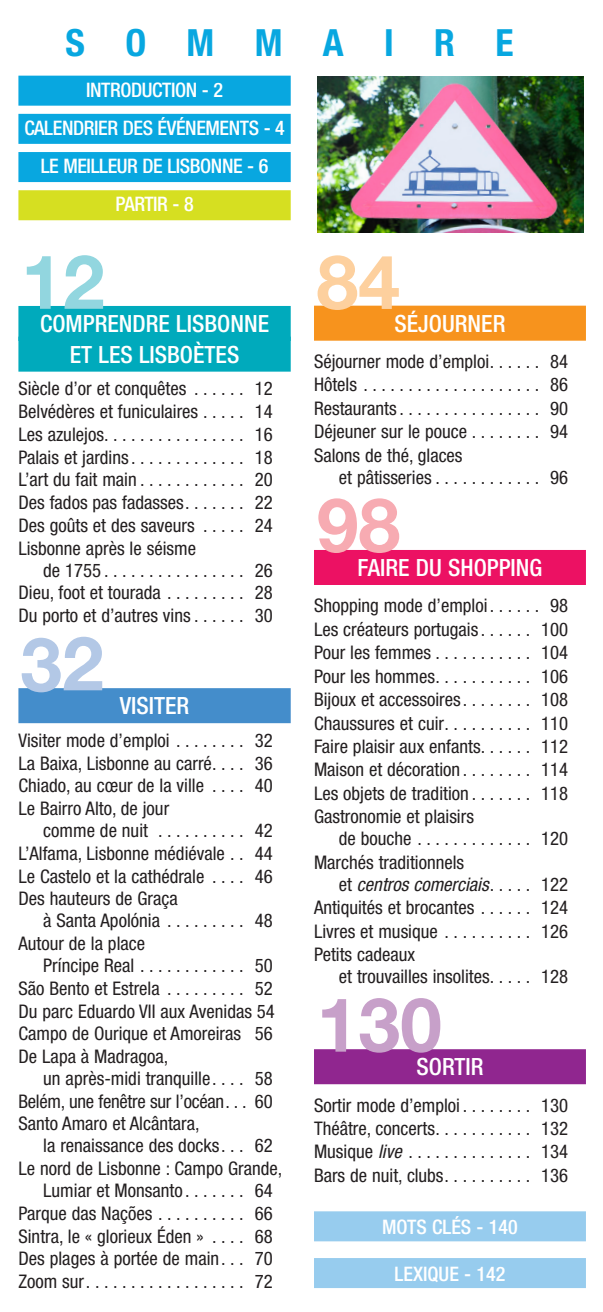
<style>
.page{position:relative;width:603px;height:1312px;background:#fff}
.page>*{position:absolute;margin:0;border:0;box-sizing:border-box;transform-origin:0 0}
.FOLIO{font:700 75px "Helvetica Neue";color:#c7a0c9}
.FOLIO-2{font:700 75px "Helvetica Neue";color:#92d6df}
.FOLIO-3{font:700 75px "Helvetica Neue";color:#b3c8e6}
.FOLIO-4{font:700 75px "Helvetica Neue";color:#fdd09e}
.FOLIO-5{font:700 75px "Helvetica Neue";color:#f7abb2}
._00_TITRE_SOMMAIRE{font:700 condensed 37.5px "Helvetica Neue";letter-spacing:1.075em;color:#08a7e0}
._04__SOMMAIRE_COMPRE{font:500 condensed 23.75px "Helvetica Neue";color:#fff}
._07__SOMMAIRE_SHOPPI{font:500 condensed 23.75px "Helvetica Neue";color:#fff}
._06__SOMMAIRE_SÉJOUR{font:500 condensed 23.75px "Helvetica Neue";color:#fff}
._05__SOMMAIRE_VISITE{font:500 condensed 23.75px "Helvetica Neue";color:#fff}
._08__SOMMAIRE_SORTIR{font:500 condensed 23.75px "Helvetica Neue";color:#fff}
._02__SOMMAIRE_INTROD{font:500 condensed 20px "Helvetica Neue";letter-spacing:-.02em;color:#fff}
._09__SOMMAIRE_MC{font:500 condensed 20px "Helvetica Neue";color:#fff}
._03__SOMMAIRE_PARTIR{font:500 condensed 20px "Helvetica Neue";letter-spacing:-.02em;color:#fff}
._01__TEXTE_SOMMAIRE{font:condensed 18.75px/22px "Helvetica Neue";color:#231f20}
.s1{font-style:italic}
</style>
<div class="page">
<div style="left:314px;top:305px;width:271px;height:35px;background:#f7931d"></div>
<div style="left:314px;top:550px;width:271px;height:35px;background:#ec1163"></div>
<div style="left:314px;top:1048px;width:271px;height:35px;background:#90268f"></div>
<div style="left:314px;top:1210px;width:271px;height:30px;background:#97ccee"></div>
<div style="left:314px;top:1257px;width:271px;height:30px;background:#97ccee"></div>
<img style="left:317px;top:76px;width:266px;height:156px">
<div style="left:18px;top:76px;width:272px;height:30px;background:#08a7e0"></div>
<div style="left:18px;top:114px;width:272px;height:30px;background:#08a7e0"></div>
<div style="left:18px;top:152px;width:272px;height:30px;background:#08a7e0"></div>
<div style="left:18px;top:190px;width:272px;height:30px;background:#d6df21"></div>
<div style="left:18px;top:306px;width:272px;height:35px;background:#00aabc"></div>
<div style="left:18px;top:336px;width:272px;height:35px;background:#00aabc"></div>
<div style="left:18px;top:688px;width:272px;height:35px;background:#448dcb"></div>
<p class="_00_TITRE_SOMMAIRE" style="left:65px;top:20px;width:449px">SOMMAIRE</p>
<p class="_02__SOMMAIRE_INTROD" style="left:86px;top:78px;width:138px">INTRODUCTION - 2</p>
<p class="_02__SOMMAIRE_INTROD" style="left:24px;top:116px;width:262px">CALENDRIER DES ÉVÉNEMENTS - 4</p>
<p class="_02__SOMMAIRE_INTROD" style="left:41px;top:154px;width:229px">LE MEILLEUR DE LISBONNE - 6</p>
<p class="_03__SOMMAIRE_PARTIR" style="left:115px;top:192px;width:80px">PARTIR - 8</p>
<p class="FOLIO-2" style="left:21px;top:235px;width:85px">12</p>
<p class="_04__SOMMAIRE_COMPRE" style="left:40px;top:309px;width:230px">COMPRENDRE LISBONNE</p>
<p class="_04__SOMMAIRE_COMPRE" style="left:70px;top:340px;width:171px">ET LES LISBOÈTES</p>
<p class="_01__TEXTE_SOMMAIRE" style="left:18px;top:377px;width:256px">Siècle d’or et conquêtes . . . . . . 12</p>
<p class="_01__TEXTE_SOMMAIRE" style="left:18px;top:400px;width:256px">Belvédères et funiculaires . . . . . 14</p>
<p class="_01__TEXTE_SOMMAIRE" style="left:18px;top:423px;width:256px">Les azulejos . . . . . . . . . . . . . . . . 16</p>
<p class="_01__TEXTE_SOMMAIRE" style="left:18px;top:446px;width:256px">Palais et jardins . . . . . . . . . . . . . 18</p>
<p class="_01__TEXTE_SOMMAIRE" style="left:18px;top:468px;width:256px">L’art du fait main . . . . . . . . . . . . 20</p>
<p class="_01__TEXTE_SOMMAIRE" style="left:18px;top:491px;width:256px">Des fados pas fadasses . . . . . . . 22</p>
<p class="_01__TEXTE_SOMMAIRE" style="left:18px;top:514px;width:256px">Des goûts et des saveurs . . . . . 24</p>
<p class="_01__TEXTE_SOMMAIRE" style="left:43px;top:536px;width:231px;text-indent:-25px">Lisbonne après le séisme<br>de 1755 . . . . . . . . . . . . . . . . 26</p>
<p class="_01__TEXTE_SOMMAIRE" style="left:18px;top:581px;width:256px">Dieu, foot et tourada . . . . . . . . . 28</p>
<p class="_01__TEXTE_SOMMAIRE" style="left:18px;top:604px;width:256px">Du porto et d’autres vins . . . . . . 30</p>
<p class="FOLIO-3" style="left:20px;top:617px;width:85px">32</p>
<p class="_05__SOMMAIRE_VISITE" style="left:120px;top:691px;width:71px">VISITER</p>
<p class="_01__TEXTE_SOMMAIRE" style="left:18px;top:729px;width:256px">Visiter mode d’emploi . . . . . . . . 32</p>
<p class="_01__TEXTE_SOMMAIRE" style="left:18px;top:751px;width:256px">La Baixa, Lisbonne au carré . . . . 36</p>
<p class="_01__TEXTE_SOMMAIRE" style="left:18px;top:774px;width:256px">Chiado, au cœur de la ville . . . . 40</p>
<p class="_01__TEXTE_SOMMAIRE" style="left:43px;top:797px;width:231px;text-indent:-25px">Le Bairro Alto, de jour<br>comme de nuit . . . . . . . . . . 42</p>
<p class="_01__TEXTE_SOMMAIRE" style="left:18px;top:842px;width:256px">L’Alfama, Lisbonne médiévale . . 44</p>
<p class="_01__TEXTE_SOMMAIRE" style="left:18px;top:864px;width:256px">Le Castelo et la cathédrale . . . . 46</p>
<p class="_01__TEXTE_SOMMAIRE" style="left:43px;top:887px;width:231px;text-indent:-25px">Des hauteurs de Graça<br>à Santa Apolónia . . . . . . . . . 48</p>
<p class="_01__TEXTE_SOMMAIRE" style="left:43px;top:932px;width:231px;text-indent:-25px">Autour de la place<br>Príncipe Real . . . . . . . . . . . . 50</p>
<p class="_01__TEXTE_SOMMAIRE" style="left:18px;top:976px;width:256px">São Bento et Estrela . . . . . . . . . 52</p>
<p class="_01__TEXTE_SOMMAIRE" style="left:18px;top:999px;width:258px">Du parc Eduardo VII aux Avenidas 54</p>
<p class="_01__TEXTE_SOMMAIRE" style="left:18px;top:1022px;width:256px">Campo de Ourique et Amoreiras 56</p>
<p class="_01__TEXTE_SOMMAIRE" style="left:43px;top:1044px;width:231px;text-indent:-25px">De Lapa à Madragoa,<br>un après-midi tranquille . . . . 58</p>
<p class="_01__TEXTE_SOMMAIRE" style="left:18px;top:1089px;width:256px">Belém, une fenêtre sur l’océan . . 60</p>
<p class="_01__TEXTE_SOMMAIRE" style="left:43px;top:1112px;width:231px;text-indent:-25px">Santo Amaro et Alcântara,<br>la renaissance des docks . . . 62</p>
<p class="_01__TEXTE_SOMMAIRE" style="left:43px;top:1157px;width:240px;text-indent:-25px">Le nord de Lisbonne : Campo Grande,<br>Lumiar et Monsanto . . . . . . . 64</p>
<p class="_01__TEXTE_SOMMAIRE" style="left:18px;top:1201px;width:256px">Parque das Nações . . . . . . . . . . 66</p>
<p class="_01__TEXTE_SOMMAIRE" style="left:18px;top:1224px;width:256px">Sintra, le « glorieux Éden » . . . . 68</p>
<p class="_01__TEXTE_SOMMAIRE" style="left:18px;top:1247px;width:256px">Des plages à portée de main . . . 70</p>
<p class="_01__TEXTE_SOMMAIRE" style="left:18px;top:1269px;width:256px">Zoom sur . . . . . . . . . . . . . . . . . . 72</p>
<p class="FOLIO-4" style="left:316px;top:236px;width:85px">84</p>
<p class="_06__SOMMAIRE_SÉJOUR" style="left:394px;top:309px;width:112px">SÉJOURNER</p>
<p class="_01__TEXTE_SOMMAIRE" style="left:314px;top:350px;width:256px">Séjourner mode d’emploi . . . . . . 84</p>
<p class="_01__TEXTE_SOMMAIRE" style="left:314px;top:373px;width:256px">Hôtels . . . . . . . . . . . . . . . . . . . . 86</p>
<p class="_01__TEXTE_SOMMAIRE" style="left:314px;top:397px;width:256px">Restaurants . . . . . . . . . . . . . . . . 90</p>
<p class="_01__TEXTE_SOMMAIRE" style="left:314px;top:420px;width:256px">Déjeuner sur le pouce . . . . . . . . 94</p>
<p class="_01__TEXTE_SOMMAIRE" style="left:338px;top:444px;width:231px;text-indent:-25px">Salons de thé, glaces<br>et pâtisseries . . . . . . . . . . . . 96</p>
<p class="FOLIO-5" style="left:316px;top:478px;width:85px">98</p>
<p class="_07__SOMMAIRE_SHOPPI" style="left:357px;top:553px;width:186px">FAIRE DU SHOPPING</p>
<p class="_01__TEXTE_SOMMAIRE" style="left:314px;top:594px;width:256px">Shopping mode d’emploi . . . . . . 98</p>
<p class="_01__TEXTE_SOMMAIRE" style="left:314px;top:618px;width:256px">Les créateurs portugais . . . . . . 100</p>
<p class="_01__TEXTE_SOMMAIRE" style="left:314px;top:641px;width:256px">Pour les femmes . . . . . . . . . . . 104</p>
<p class="_01__TEXTE_SOMMAIRE" style="left:314px;top:664px;width:256px">Pour les hommes . . . . . . . . . . . 106</p>
<p class="_01__TEXTE_SOMMAIRE" style="left:314px;top:688px;width:256px">Bijoux et accessoires . . . . . . . . 108</p>
<p class="_01__TEXTE_SOMMAIRE" style="left:314px;top:711px;width:256px">Chaussures et cuir . . . . . . . . . . 110</p>
<p class="_01__TEXTE_SOMMAIRE" style="left:314px;top:735px;width:256px">Faire plaisir aux enfants . . . . . . 112</p>
<p class="_01__TEXTE_SOMMAIRE" style="left:314px;top:758px;width:256px">Maison et décoration . . . . . . . . 114</p>
<p class="_01__TEXTE_SOMMAIRE" style="left:314px;top:781px;width:256px">Les objets de tradition . . . . . . . 118</p>
<p class="_01__TEXTE_SOMMAIRE" style="left:338px;top:805px;width:231px;text-indent:-25px">Gastronomie et plaisirs<br>de bouche . . . . . . . . . . . . . 120</p>
<p class="_01__TEXTE_SOMMAIRE" style="left:338px;top:850px;width:231px;text-indent:-25px">Marchés traditionnels<br>et <span class="s1">centros comerciais</span> . . . . . 122</p>
<p class="_01__TEXTE_SOMMAIRE" style="left:314px;top:896px;width:256px">Antiquités et brocantes . . . . . . 124</p>
<p class="_01__TEXTE_SOMMAIRE" style="left:314px;top:919px;width:256px">Livres et musique . . . . . . . . . . 126</p>
<p class="_01__TEXTE_SOMMAIRE" style="left:338px;top:943px;width:231px;text-indent:-25px">Petits cadeaux<br>et trouvailles insolites . . . . . 128</p>
<p class="FOLIO" style="left:316px;top:978px;width:127px">130</p>
<p class="_08__SOMMAIRE_SORTIR" style="left:416px;top:1052px;width:68px">SORTIR</p>
<p class="_01__TEXTE_SOMMAIRE" style="left:314px;top:1093px;width:256px">Sortir mode d’emploi . . . . . . . . 130</p>
<p class="_01__TEXTE_SOMMAIRE" style="left:314px;top:1116px;width:256px">Théâtre, concerts . . . . . . . . . . . 132</p>
<p class="_01__TEXTE_SOMMAIRE" style="left:314px;top:1140px;width:256px">Musique <span class="s1">live</span> . . . . . . . . . . . . . . 134</p>
<p class="_01__TEXTE_SOMMAIRE" style="left:314px;top:1163px;width:256px">Bars de nuit, clubs . . . . . . . . . . 136</p>
<p class="_09__SOMMAIRE_MC" style="left:382px;top:1214px;width:137px">MOTS CLÉS - 140</p>
<p class="_09__SOMMAIRE_MC" style="left:394px;top:1261px;width:112px">LEXIQUE - 142</p>
</div>
